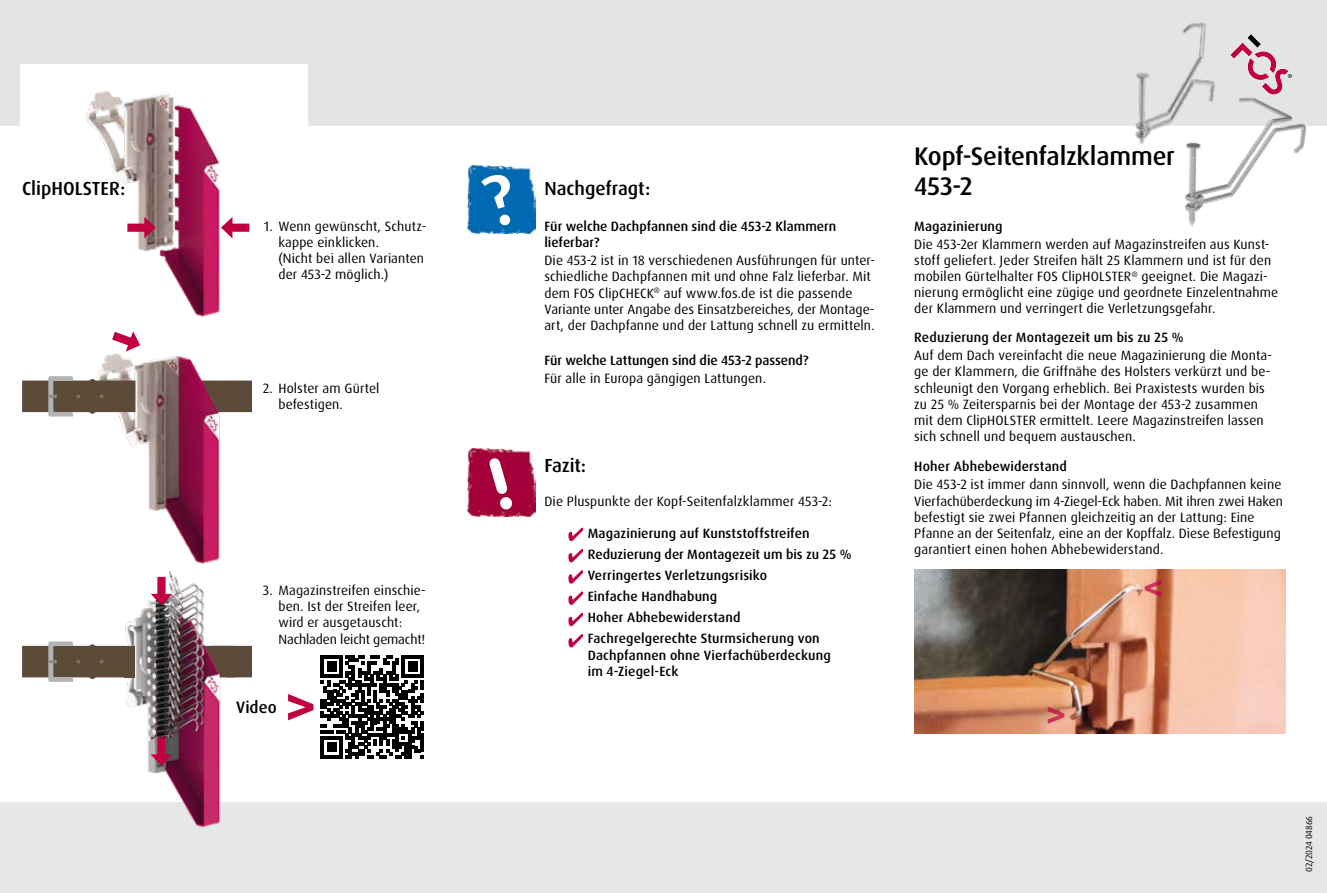
<style>
.page{position:relative;width:1327px;height:893px;background:#fff}
.page>*{position:absolute;margin:0;border:0;box-sizing:border-box;transform-origin:0 0}
.t1{font:700 60px "Dax OT";color:#c10044}
.t2{font:700 39px "Dax OT";color:#c10044}
.t3{font:500 25.5px/30.6px "Dax OT";letter-spacing:-.01em;color:#000}
.t4{font:500 18.9px "Dax OT";color:#000}
.t5{font:500 16.5px "Dax OT";letter-spacing:.005em;color:#000}
.t6{font:13.5px/16.2px "Dax OT";letter-spacing:.01em;color:#000}
.t7{font:500 13.5px/21px "Dax OT";letter-spacing:.01em;color:#000}
.t8{font:9px "Dax OT";letter-spacing:-.015em;color:#000}
</style>
<div class="page">
<div style="left:0;top:0;width:1327px;height:125px;background:#e3e4e4"></div>
<svg style="left:1230px;top:34px;width:63px;height:61px;background:#d9b9c4"></svg>
<img style="left:468px;top:166px;width:67px;height:68px">
<svg style="left:481px;top:173px;width:30px;height:53px"></svg>
<img style="left:1132px;top:20px;width:96px;height:124px">
<img style="left:1171px;top:95px;width:137px;height:132px">
<div style="left:21px;top:65px;width:286px;height:75px;background:#fff"></div>
<div style="left:0;top:802px;width:1327px;height:91px;background:#e6e7e7"></div>
<img style="left:86px;top:91px;width:134px;height:226px">
<svg style="left:127px;top:217px;width:29px;height:21px"></svg>
<svg style="left:221px;top:217px;width:28px;height:21px"></svg>
<img style="left:90px;top:353px;width:136px;height:211px">
<div style="left:22px;top:381px;width:113px;height:31px;background:#5d4b3a"></div>
<svg style="left:48px;top:376px;width:32px;height:41px"></svg>
<div style="left:89px;top:379px;width:7px;height:35px;background:#5d4b3a;border-radius:4px"></div>
<svg style="left:185px;top:380px;width:67px;height:32px;background:#753541"></svg>
<svg style="left:112px;top:331px;width:28px;height:21px"></svg>
<img style="left:121px;top:571px;width:109px;height:268px">
<svg style="left:151px;top:577px;width:21px;height:28px"></svg>
<svg style="left:22px;top:641px;width:401px;height:125px"></svg>
<div style="left:124px;top:646px;width:10px;height:31px;background:#5d4b3a"></div>
<svg style="left:568px;top:528px;width:15px;height:13px"></svg>
<svg style="left:568px;top:549px;width:15px;height:13px"></svg>
<svg style="left:568px;top:570px;width:15px;height:14px"></svg>
<svg style="left:568px;top:591px;width:15px;height:14px"></svg>
<svg style="left:568px;top:613px;width:15px;height:13px"></svg>
<svg style="left:568px;top:634px;width:15px;height:13px"></svg>
<img style="left:468px;top:449px;width:67px;height:68px">
<svg style="left:489px;top:458px;width:23px;height:52px"></svg>
<img style="left:914px;top:570px;width:371px;height:163px">
<h3 class="t4" style="left:22px;top:176px;width:105px">ClipHOLSTER:</h3>
<p class="t6" style="left:278px;top:218px;width:149px;text-indent:-15px">1. Wenn gewünscht, Schutz&shy;kappe einklicken.<br>(Nicht bei allen Varianten der 453-2 möglich.)</p>
<p class="t6" style="left:278px;top:380px;width:102px;text-indent:-16px">2. Holster am Gürtel befestigen.</p>
<p class="t6" style="left:278px;top:582px;width:149px;text-indent:-16px">3. Magazinstreifen einschie&shy;ben. Ist der Streifen leer, wird er ausgetauscht:<br>Nachladen leicht gemacht!</p>
<p class="t5" style="left:236px;top:697px;width:42px">Video</p>
<h1 class="t1" style="left:285px;top:667px;width:33px">&gt;</h1>
<h3 class="t4" style="left:544px;top:176px;width:107px">Nachgefragt:</h3>
<p class="t7" style="left:544px;top:218px;width:293px;line-height:16.2px">Für welche Dachpfannen sind die 453-2 Klammern lieferbar?</p>
<p class="t6" style="left:544px;top:253px;width:332px">Die 453-2 ist in 18 verschiedenen Ausführungen für unter&shy;schiedliche Dachpfannen mit und ohne Falz lieferbar. Mit dem FOS ClipCHECK<sup>®</sup> auf www.fos.de ist die passende Variante unter Angabe des Einsatzbereiches, der Montage&shy;art, der Dachpfanne und der Lattung schnell zu ermitteln.</p>
<p class="t7" style="left:544px;top:350px;width:266px">Für welche Lattungen sind die 453-2 passend?</p>
<p class="t6" style="left:544px;top:370px;width:223px">Für alle in Europa gängigen Lattungen.</p>
<h3 class="t4" style="left:544px;top:453px;width:43px">Fazit:</h3>
<p class="t6" style="left:544px;top:493px;width:289px">Die Pluspunkte der Kopf-Seitenfalzklammer 453-2:</p>
<p class="t7" style="left:588px;top:523px;width:265px">Magazinierung auf Kunststoffstreifen Reduzierung der Montagezeit um bis zu 25 % Verringertes Verletzungsrisiko<br>Einfache Handhabung<br>Hoher Abhebewiderstand Fachregelgerechte Sturmsicherung von</p>
<p class="t7" style="left:588px;top:647px;width:245px;line-height:16.2px">Dachpfannen ohne Vierfachüberdeckung im 4-Ziegel-Eck</p>
<h3 class="t3" style="left:914px;top:141px;width:262px">Kopf-Seitenfalzklammer<br>453-2</h3>
<p class="t7" style="left:914px;top:216px;width:90px">Magazinierung</p>
<p class="t6" style="left:914px;top:236px;width:365px">Die 453-2er Klammern werden auf Magazinstreifen aus Kunst&shy;stoff geliefert. Jeder Streifen hält 25 Klammern und ist für den mobilen Gürtelhalter FOS ClipHOLSTER<sup>®</sup> geeignet. Die Magazi&shy;nierung ermöglicht eine zügige und geordnete Einzelentnahme der Klammern und verringert die Verletzungsgefahr.</p>
<p class="t7" style="left:914px;top:327px;width:271px">Reduzierung der Montagezeit um bis zu 25 %</p>
<p class="t6" style="left:914px;top:348px;width:359px">Auf dem Dach vereinfacht die neue Magazinierung die Monta&shy;ge der Klammern, die Griffnähe des Holsters verkürzt und be&shy;schleunigt den Vorgang erheblich. Bei Praxistests wurden bis zu 25 % Zeitersparnis bei der Montage der 453-2 zusammen mit dem ClipHOLSTER ermittelt. Leere Magazinstreifen lassen sich schnell und bequem austauschen.</p>
<p class="t7" style="left:914px;top:456px;width:154px">Hoher Abhebewiderstand</p>
<p class="t6" style="left:914px;top:477px;width:370px">Die 453-2 ist immer dann sinnvoll, wenn die Dachpfannen keine Vierfachüberdeckung im 4-Ziegel-Eck haben. Mit ihren zwei Haken befestigt sie zwei Pfannen gleichzeitig an der Lattung: Eine Pfanne an der Seitenfalz, eine an der Kopffalz. Diese Befestigung garantiert einen hohen Abhebewiderstand.</p>
<h2 class="t2" style="left:1142px;top:563px;width:22px">&lt;</h2>
<h2 class="t2" style="left:1045px;top:690px;width:22px">&gt;</h2>
<p class="t8" style="left:1303px;top:872px;width:57px;rotate:-90deg">02/2024 04866</p>
</div>
